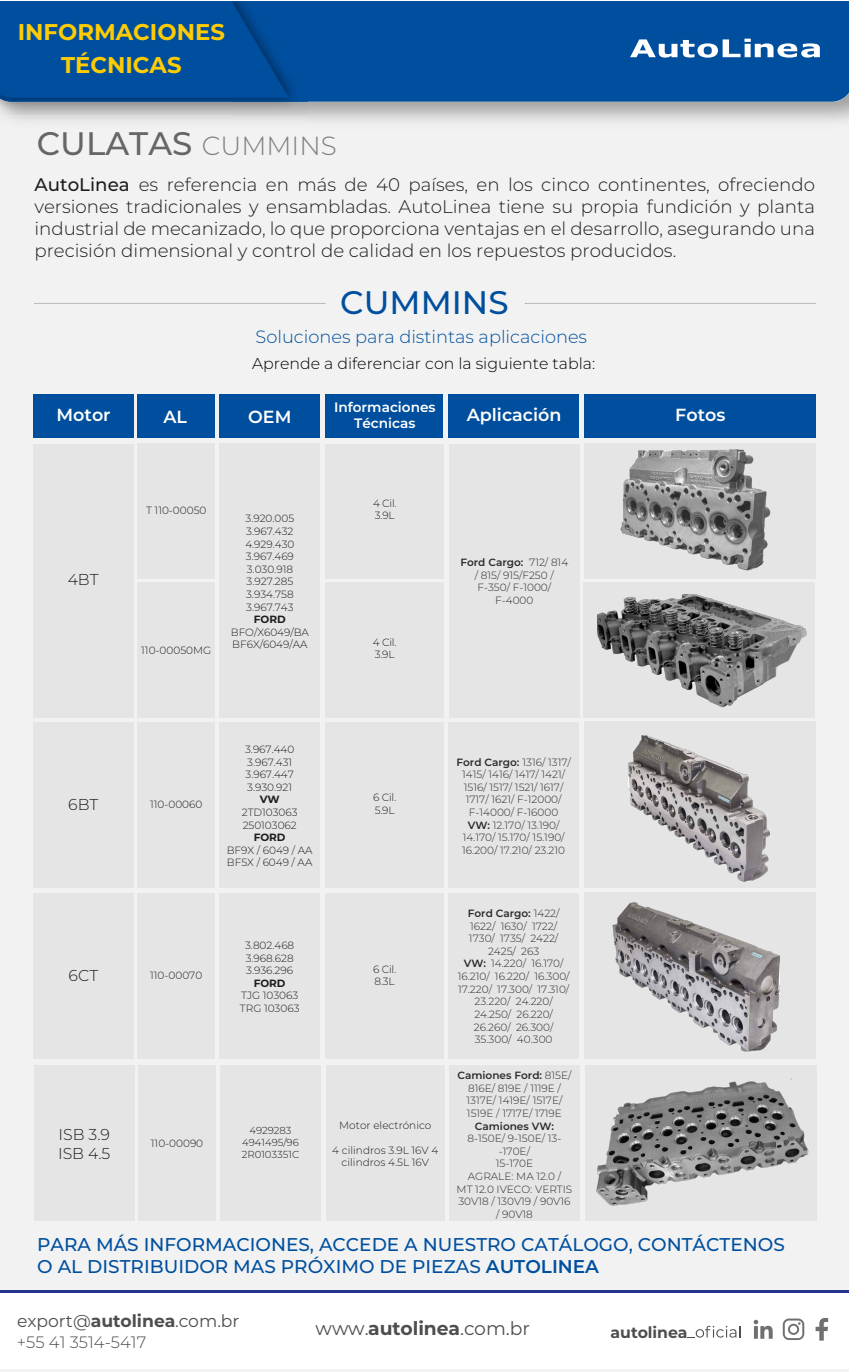
<style>
.page{position:relative;width:849px;height:1372px;background:#fff}
.page>*{position:absolute;margin:0;border:0;box-sizing:border-box;transform-origin:0 0}
.t1{font:500 32.55px "Montserrat";color:#666}
.t2{font:500 32.55px "Montserrat";color:#004f9e}
.t3{font:700 22.75px/32.8px "Montserrat";color:#ffcc03;text-align:center}
.t4{font:18.72px "Montserrat";color:#4f4d4d}
.t5{font:500 18.48px/22.2px "Montserrat";color:#004f9e}
.t6{font:300 18.2px/21.8px "Montserrat";color:#1d1d1b;text-align:justify}
.t7{font:300 17.75px "Montserrat";color:#004f9e}
.t8{font:600 17.5px "Montserrat";color:#fff}
.t9{font:17.18px "Montserrat";color:#4f4d4d}
.t10{font:300 16.45px "Montserrat";color:#4d4d4d}
.t11{font:300 15.75px "Montserrat";color:#000}
.t12{font:300 15.75px/18.9px "Montserrat";color:#1d1d1b}
.t13{font:700 15.68px "Montserrat";color:#4f4d4d}
.t14{font:300 14px "Montserrat";color:#1d1d1b}
.t15{font:600 13.65px/15.8px "Montserrat";color:#fff;text-align:center}
.t16{font:300 12.25px "Montserrat";letter-spacing:-.02em;color:#1d1d1b}
.t17{font:300 10.5px/12.6px "Montserrat";color:#2b2b2a;text-align:center}
.t18{font:300 10.5px/12.6px "Montserrat";letter-spacing:-.005em;color:#1d1d1b}
.t19{font:700 10.5px "Montserrat";letter-spacing:-.005em;color:#1d1d1b}
.t20{font:600 10.5px "Montserrat";color:#2b2b2a}
.t21{font:300 10.15px/12.2px "Montserrat";letter-spacing:-.005em;color:#1d1d1b;text-align:center}
.s1{font-weight:300;font-size:26.25px;color:#808080}
.s2{font-weight:500}
.s3{font-weight:600}
.s4{font-weight:700}
</style>
<div class="page">
<div style="left:0;top:5px;width:848px;height:1366px;background:#f2f2f2"></div>
<div style="left:220px;top:1065px;width:101px;height:155px;background:#e5e5e5"></div>
<div style="left:138px;top:1065px;width:78px;height:155px;background:#e5e5e5"></div>
<div style="left:34px;top:1065px;width:100px;height:155px;background:#e5e5e5"></div>
<div style="left:449px;top:1065px;width:130px;height:155px;background:#e5e5e5"></div>
<div style="left:326px;top:1065px;width:118px;height:155px;background:#e5e5e5"></div>
<div style="left:583px;top:721px;width:232px;height:167px;background:#e5e5e5"></div>
<div style="left:325px;top:722px;width:118px;height:166px;background:#e5e5e5"></div>
<div style="left:137px;top:722px;width:78px;height:166px;background:#e5e5e5"></div>
<div style="left:448px;top:722px;width:130px;height:166px;background:#e5e5e5"></div>
<div style="left:219px;top:722px;width:101px;height:166px;background:#e5e5e5"></div>
<div style="left:33px;top:722px;width:100px;height:166px;background:#e5e5e5"></div>
<div style="left:583px;top:443px;width:232px;height:135px;background:#e5e5e5"></div>
<div style="left:582px;top:582px;width:232px;height:135px;background:#e5e5e5"></div>
<div style="left:583px;top:892px;width:232px;height:166px;background:#e5e5e5"></div>
<div style="left:325px;top:893px;width:118px;height:165px;background:#e5e5e5"></div>
<div style="left:220px;top:444px;width:100px;height:274px;background:#e5e5e5"></div>
<div style="left:137px;top:444px;width:78px;height:135px;background:#e5e5e5"></div>
<div style="left:137px;top:583px;width:78px;height:135px;background:#e5e5e5"></div>
<div style="left:137px;top:893px;width:78px;height:165px;background:#e5e5e5"></div>
<div style="left:584px;top:394px;width:231px;height:44px;background:#004f9e"></div>
<div style="left:325px;top:394px;width:118px;height:44px;background:#004f9e"></div>
<div style="left:219px;top:394px;width:101px;height:44px;background:#004f9e"></div>
<div style="left:137px;top:394px;width:78px;height:44px;background:#004f9e"></div>
<div style="left:33px;top:444px;width:100px;height:273px;background:#e5e5e5"></div>
<div style="left:33px;top:394px;width:100px;height:44px;background:#004f9e"></div>
<div style="left:448px;top:893px;width:130px;height:165px;background:#e5e5e5"></div>
<div style="left:448px;top:394px;width:130px;height:44px;background:#004f9e"></div>
<div style="left:449px;top:443px;width:130px;height:274px;background:#e5e5e5"></div>
<div style="left:325px;top:444px;width:119px;height:134px;background:#e5e5e5"></div>
<div style="left:325px;top:582px;width:118px;height:135px;background:#e5e5e5"></div>
<div style="left:219px;top:893px;width:101px;height:165px;background:#e5e5e5"></div>
<div style="left:33px;top:893px;width:100px;height:165px;background:#e5e5e5"></div>
<img style="left:597px;top:594px;width:209px;height:114px">
<img style="left:628px;top:735px;width:141px;height:146px">
<img style="left:612px;top:902px;width:167px;height:145px">
<img style="left:617px;top:449px;width:155px;height:130px">
<img style="left:573px;top:1047px;width:244px;height:174px">
<img style="left:847px;top:102px;width:1px;height:18px">
<div style="left:308px;top:1px;width:540px;height:101px;background:#004f9e"></div>
<svg style="left:630px;top:39px;width:189px;height:19px"></svg>
<img style="left:0;top:1px;width:308px;height:101px">
<div style="left:0;top:1px;width:289px;height:97px;background:#004f9e"></div>
<svg style="left:34px;top:303px;width:291px;height:1px"></svg>
<svg style="left:525px;top:303px;width:290px;height:1px"></svg>
<div style="left:0;top:1292px;width:848px;height:76px;background:#fff"></div>
<svg style="left:815px;top:1318px;width:13px;height:22px"></svg>
<svg style="left:753px;top:1319px;width:19px;height:19px"></svg>
<svg style="left:782px;top:1318px;width:22px;height:21px"></svg>
<svg style="left:687px;top:1325px;width:53px;height:13px"></svg>
<hr style="left:0;top:1289px;width:848px;height:3px;background:#26338c">
<h2 class="t3" style="left:18px;top:15px;width:208px">INFORMACIONES<br>TÉCNICAS</h2>
<h1 class="t1" style="left:37px;top:120px;width:301px">CULATAS <span class="s1">CUMMINS</span></h1>
<p class="t6" style="left:34px;top:173px;width:782px"><span class="s2">AutoLinea</span> es referencia en más de 40 países, en los cinco continentes, ofreciendo versiones tradicionales y ensambladas. AutoLinea tiene su propia fundición y planta industrial de mecanizado, lo que proporciona ventajas en el desarrollo, asegurando una precisión dimensional y control de calidad en los repuestos producidos.</p>
<h1 class="t2" style="left:340px;top:279px;width:170px">CUMMINS</h1>
<h3 class="t7" style="left:255px;top:325px;width:333px">Soluciones para distintas aplicaciones</h3>
<h3 class="t11" style="left:252px;top:353px;width:344px">Aprende a diferenciar con la siguiente tabla:</h3>
<h3 class="t15" style="left:334px;top:399px;width:103px">Informaciones<br>Técnicas</h3>
<h3 class="t8" style="left:57px;top:402px;width:56px">Motor</h3>
<h3 class="t8" style="left:466px;top:403px;width:96px">Aplicación</h3>
<h3 class="t8" style="left:675px;top:402px;width:52px">Fotos</h3>
<h3 class="t8" style="left:163px;top:405px;width:25px">AL</h3>
<h3 class="t8" style="left:248px;top:405px;width:45px">OEM</h3>
<h3 class="t12" style="left:68px;top:570px;width:33px">4BT</h3>
<p class="t18" style="left:146px;top:504px;width:62px">T 110-00050</p>
<p class="t18" style="left:141px;top:643px;width:71px">110-00050MG</p>
<p class="t18" style="left:245px;top:512px;width:51px">3.920.005<br>3.967.432<br>4.929.430<br>3.967.469<br>3.030.918<br>3.927.285<br>3.934.758<br>3.967.743</p>
<p class="t19" style="left:254px;top:612px;width:33px">FORD</p>
<p class="t18" style="left:231px;top:625px;width:80px">BFO/X6049/BA<br>BF6X/6049/AA</p>
<p class="t18" style="left:373px;top:496px;width:25px">4 Cil.<br>3.9L</p>
<p class="t18" style="left:373px;top:635px;width:25px">4 Cil.<br>3.9L</p>
<p class="t17" style="left:460px;top:556px;width:109px"><span class="s3">Ford Cargo:</span> 712/ 814 / 815/ 915/F250 /<br>F-350/ F-1000/<br>F-4000</p>
<h3 class="t12" style="left:68px;top:794px;width:32px">6BT</h3>
<p class="t18" style="left:245px;top:742px;width:51px">3.967.440<br>3.967.431<br>3.967.447<br>3.930.921</p>
<p class="t19" style="left:259px;top:792px;width:22px">VW</p>
<p class="t18" style="left:242px;top:805px;width:57px">2TD103063<br>250103062</p>
<p class="t19" style="left:254px;top:830px;width:33px">FORD</p>
<p class="t18" style="left:227px;top:843px;width:87px">BF9X / 6049 / AA<br>BF5X / 6049 / AA</p>
<p class="t18" style="left:150px;top:798px;width:54px">110-00060</p>
<p class="t18" style="left:373px;top:790px;width:25px">6 Cil.<br>5.9L</p>
<p class="t17" style="left:456px;top:755px;width:116px"><span class="s3">Ford Cargo:</span> 1316/ 1317/<br>1415/ 1416/ 1417/ 1421/<br>1516/ 1517/ 1521/ 1617/<br>1717/ 1621/ F-12000/<br>F-14000/ F-16000<br><span class="s3">VW:</span> 12.170/ 13.190/<br>14.170/ 15.170/ 15.190/<br>16.200/ 17.210/ 23.210</p>
<h3 class="t12" style="left:69px;top:965px;width:31px">6CT</h3>
<p class="t18" style="left:150px;top:968px;width:54px">110-00070</p>
<p class="t18" style="left:245px;top:938px;width:51px;text-align:justify">3.802.468<br>3.968.628<br>3.936.296</p>
<p class="t19" style="left:254px;top:975px;width:33px">FORD</p>
<p class="t18" style="left:240px;top:989px;width:61px">TJG 103063<br>TRG 103063</p>
<p class="t18" style="left:373px;top:962px;width:25px">6 Cil.<br>8.3L</p>
<p class="t17" style="left:457px;top:906px;width:113px"><span class="s3">Ford Cargo:</span> 1422/<br>1622/ 1630/ 1722/<br>1730/ 1735/ 2422/<br>2425/ 263<br><span class="s3">VW:</span> 14.220/ 16.170/<br>16.210/ 16.220/ 16.300/<br>17.220/ 17.300/ 17.310/<br>23.220/ 24.220/<br>24.250/ 26.220/<br>26.260/ 26.300/<br>35.300/ 40.300</p>
<h3 class="t12" style="left:58px;top:1124px;width:54px">ISB 3.9<br>ISB 4.5</h3>
<p class="t18" style="left:339px;top:1118px;width:94px">Motor electrónico</p>
<p class="t18" style="left:332px;top:1143px;width:108px;text-align:center">4 cilindros 3.9L 16V 4 cilindros 4.5L 16V</p>
<p class="t21" style="left:242px;top:1123px;width:59px">4929283<br>4941495/96<br>2R0103351C</p>
<p class="t18" style="left:151px;top:1137px;width:54px">110-00090</p>
<h3 class="t14" style="left:145px;top:1141px;width:66px">110-00021</h3>
<p class="t16" style="left:340px;top:1138px;width:93px">6 cylinders 5.9 L</p>
<p class="t17" style="left:457px;top:1068px;width:115px"><span class="s3">Camiones Ford:</span> 815E/<br>816E/ 819E / 1119E /<br>1317E/ 1419E/ 1517E/<br>1519E / 1717E/ 1719E</p>
<p class="t20" style="left:475px;top:1118px;width:81px">Camiones VW:</p>
<p class="t17" style="left:456px;top:1131px;width:117px">8-150E/ 9-150E/ 13- -170E/<br>15-170E<br>AGRALE: MA 12.0 /<br>MT 12.0 IVECO: VERTIS<br>30V18 / 130V19 / 90V16 / 90V18</p>
<h3 class="t5" style="left:37px;top:1232px;width:748px">PARA MÁS INFORMACIONES, ACCEDE A NUESTRO CATÁLOGO, CONTÁCTENOS<br>O AL DISTRIBUIDOR MAS PRÓXIMO DE PIEZAS <span class="s3">AUTOLINEA</span></h3>
<h3 class="t9" style="left:17px;top:1308px;width:224px">export@<span class="s4">autolinea</span>.com.br</h3>
<h3 class="t10" style="left:17px;top:1330px;width:131px">+55 41 3514-5417</h3>
<h3 class="t4" style="left:315px;top:1315px;width:216px">www.<span class="s4">autolinea</span>.com.br</h3>
<h3 class="t13" style="left:610px;top:1320px;width:78px">autolinea</h3>
</div>
